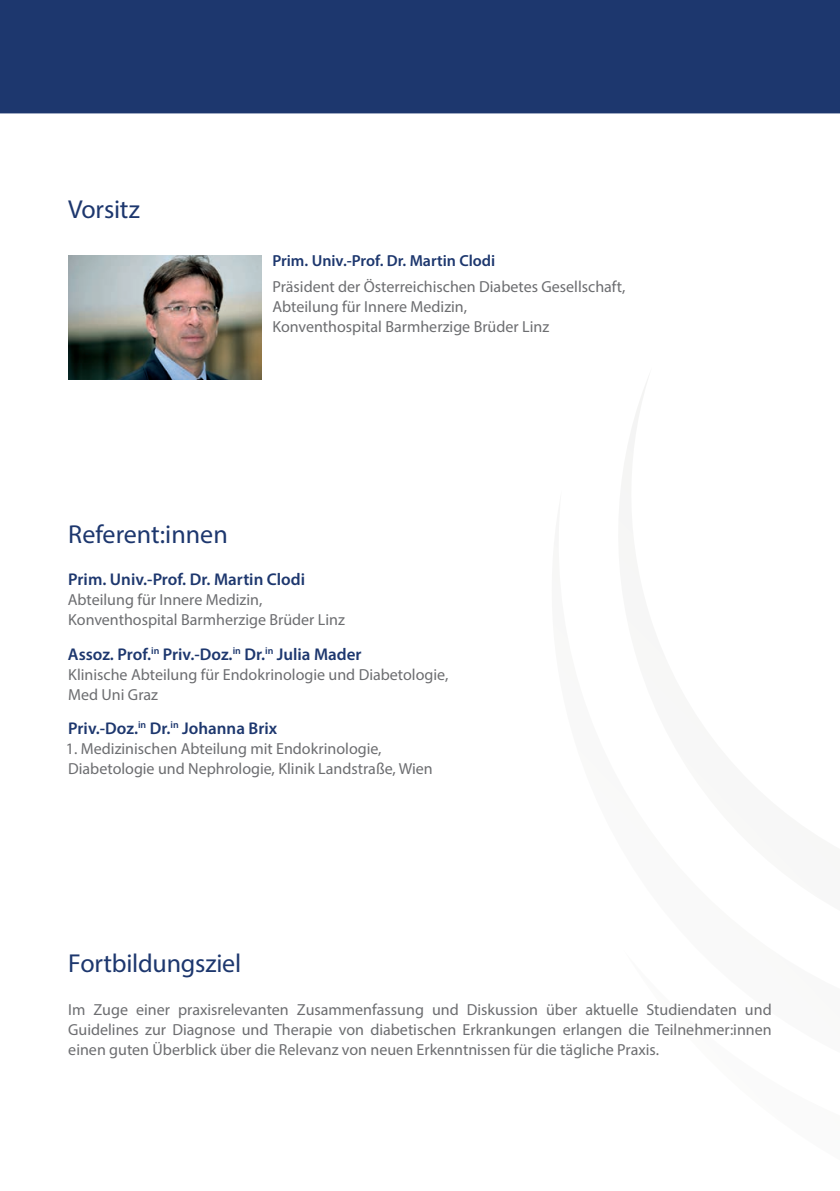
<style>
.page{position:relative;width:840px;height:1191px;background:#fff}
.page>*{position:absolute;margin:0;border:0;box-sizing:border-box;transform-origin:0 0}
.t1{font:26px "Myriad Pro";letter-spacing:-.005em;color:#1d376e}
.t2{font:600 17px "Myriad Pro";color:#1d376e}
.t3{font:16px/20px "Myriad Pro";color:#6c6d70}
.t4{font:600 16px "Myriad Pro";color:#1d376e}
</style>
<div class="page">
<div style="left:0;top:0;width:839px;height:113px;background:#1d376e"></div>
<img style="left:68px;top:255px;width:193px;height:125px">
<h1 class="t1" style="left:68px;top:193px;width:73px">Vorsitz</h1>
<p class="t4" style="left:272px;top:251px;width:224px">Prim. Univ.-Prof. Dr. Martin Clodi</p>
<p class="t3" style="left:272px;top:276px;width:354px">Präsident der Österreichischen Diabetes Gesellschaft,<br>Abteilung für Innere Medizin,<br>Konventhospital Barmherzige Brüder Linz</p>
<h1 class="t1" style="left:68px;top:518px;width:161px">Referent:innen</h1>
<p class="t2" style="left:68px;top:569px;width:238px">Prim. Univ.-Prof. Dr. Martin Clodi</p>
<p class="t3" style="left:68px;top:590px;width:278px">Abteilung für Innere Medizin,<br>Konventhospital Barmherzige Brüder Linz</p>
<p class="t2" style="left:68px;top:643px;width:295px">Assoz. Prof.<sup>in</sup> Priv.-Doz.<sup>in</sup> Dr.<sup>in</sup> Julia Mader</p>
<p class="t3" style="left:68px;top:664px;width:381px">Klinische Abteilung für Endokrinologie und Diabetologie,<br>Med Uni Graz</p>
<p class="t2" style="left:68px;top:717px;width:210px">Priv.-Doz.<sup>in</sup> Dr.<sup>in</sup> Johanna Brix</p>
<p class="t3" style="left:66px;top:738px;width:368px">1. Medizinischen Abteilung mit Endokrinologie,<br>Diabetologie und Nephrologie, Klinik Landstraße, Wien</p>
<h1 class="t1" style="left:68px;top:947px;width:174px">Fortbildungsziel</h1>
<p class="t3" style="left:68px;top:999px;width:704px;text-align:justify">Im Zuge einer praxisrelevanten Zusammenfassung und Diskussion über aktuelle Studiendaten und Guidelines zur Diagnose und Therapie von diabetischen Erkrankungen erlangen die Teilnehmer:innen einen guten Überblick über die Relevanz von neuen Erkenntnissen für die tägliche Praxis.</p>
</div>
